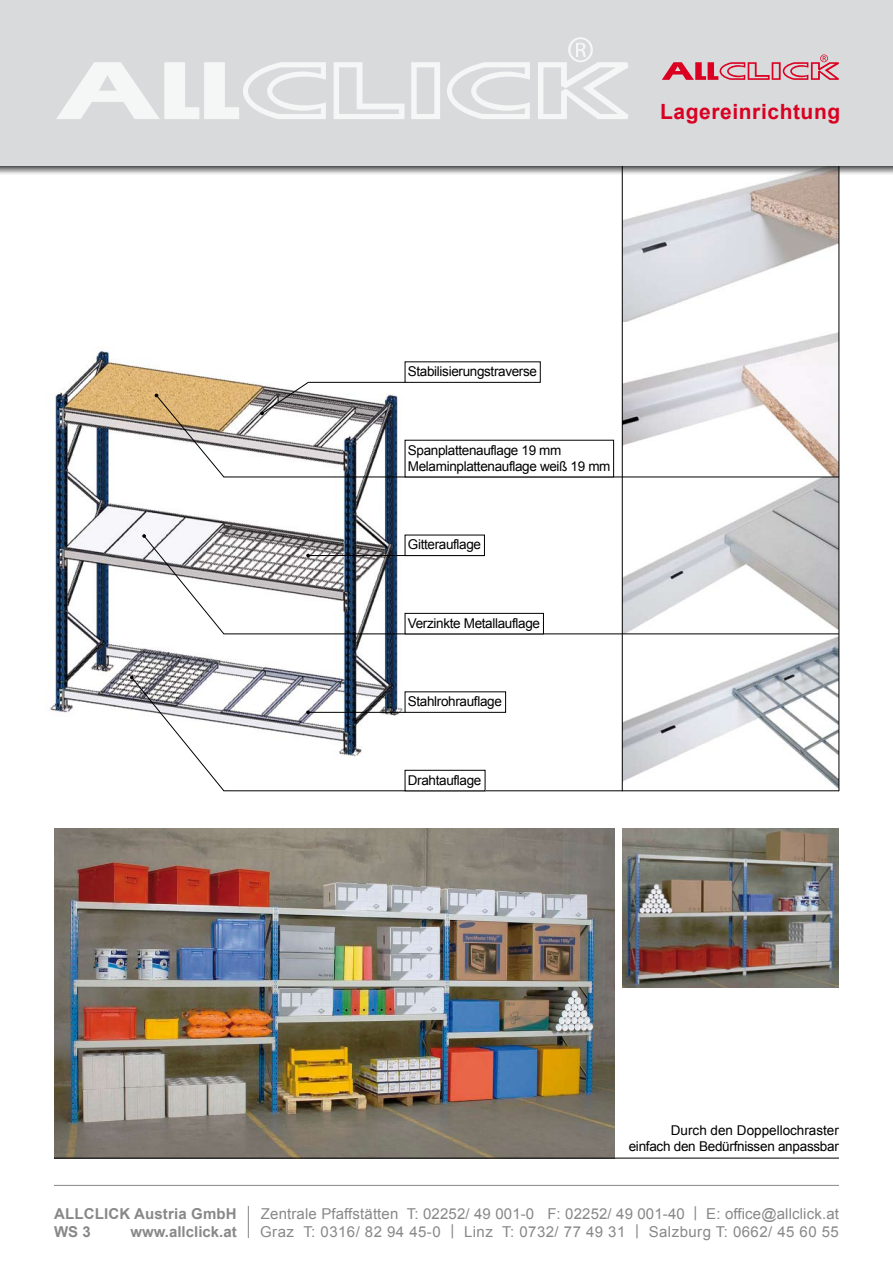
<style>
.page{position:relative;width:893px;height:1263px;background:#fff}
.page>*{position:absolute;margin:0;border:0;box-sizing:border-box;transform-origin:0 0}
.t1{font:700 21px "Arial";letter-spacing:.025em;color:#d90022}
.t2{font:15px/18px "Arial";letter-spacing:.01em;color:#888889}
.t3{font:700 15px/18px "Arial";letter-spacing:.01em;color:#888889}
.t4{font:13.5px/16.2px "Arial";letter-spacing:-.025em;color:#000}
</style>
<div class="page">
<img style="left:623px;top:332px;width:215px;height:457px">
<img style="left:623px;top:174px;width:215px;height:148px">
<img style="left:50px;top:350px;width:388px;height:407px">
<hr style="left:224px;top:477px;width:615px;height:1px;background:#000">
<hr style="left:224px;top:633px;width:615px;height:1px;background:#000">
<hr style="left:224px;top:790px;width:615px;height:1px;background:#000">
<div style="left:405px;top:440px;width:209px;height:37px;background:#fff"></div>
<div style="left:405px;top:613px;width:138px;height:21px;background:#fff"></div>
<div style="left:405px;top:613px;width:139px;height:21px;border:1px solid #000"></div>
<div style="left:405px;top:770px;width:80px;height:21px;border:1px solid #000"></div>
<hr style="left:308px;top:555px;width:176px;height:1px;background:#000">
<div style="left:405px;top:535px;width:79px;height:20px;background:#fff"></div>
<div style="left:405px;top:535px;width:80px;height:21px;border:1px solid #000"></div>
<hr style="left:308px;top:712px;width:197px;height:1px;background:#000">
<div style="left:405px;top:692px;width:101px;height:20px;background:#fff"></div>
<div style="left:405px;top:691px;width:101px;height:22px;border:1px solid #000"></div>
<hr style="left:308px;top:382px;width:232px;height:1px;background:#000">
<div style="left:405px;top:362px;width:135px;height:20px;background:#fff"></div>
<div style="left:405px;top:361px;width:136px;height:22px;border:1px solid #000"></div>
<svg style="left:155px;top:394px;width:70px;height:84px"></svg>
<svg style="left:260px;top:381px;width:49px;height:34px"></svg>
<svg style="left:142px;top:534px;width:83px;height:101px"></svg>
<svg style="left:130px;top:676px;width:95px;height:116px"></svg>
<svg style="left:306px;top:710px;width:4px;height:4px"></svg>
<img style="left:54px;top:828px;width:560px;height:330px">
<img style="left:622px;top:828px;width:217px;height:160px">
<hr style="left:54px;top:1158px;width:785px;height:1px;background:#000">
<hr style="left:838px;top:164px;width:1px;height:627px;background:#000">
<hr style="left:622px;top:164px;width:1px;height:627px;background:#000">
<img style="left:0;top:166px;width:893px;height:8px">
<div style="left:0;top:0;width:893px;height:166px;background:#d9dadb"></div>
<svg style="left:411px;top:62px;width:29px;height:57px"></svg>
<svg style="left:334px;top:62px;width:70px;height:57px"></svg>
<svg style="left:538px;top:37px;width:91px;height:82px"></svg>
<svg style="left:447px;top:62px;width:83px;height:57px"></svg>
<svg style="left:56px;top:62px;width:270px;height:57px"></svg>
<svg style="left:662px;top:54px;width:177px;height:26px"></svg>
<hr style="left:248px;top:1206px;width:1px;height:32px;background:#888889">
<hr style="left:54px;top:1185px;width:785px;height:1px;background:#888889">
<h1 class="t1" style="left:660px;top:98px;width:182px">Lagereinrichtung</h1>
<p class="t4" style="left:408px;top:363px;width:131px">Stabilisierungstraverse</p>
<p class="t4" style="left:408px;top:442px;width:204px">Spanplattenauflage 19 mm<br>Melaminplattenauflage weiß 19 mm</p>
<p class="t4" style="left:408px;top:537px;width:75px">Gitterauflage</p>
<p class="t4" style="left:408px;top:615px;width:134px">Verzinkte Metallauflage</p>
<p class="t4" style="left:408px;top:693px;width:95px">Stahlrohrauflage</p>
<p class="t4" style="left:408px;top:772px;width:75px">Drahtauflage</p>
<p class="t3" style="left:54px;top:1205px;width:184px">ALLCLICK Austria GmbH<br>WS 3</p>
<p class="t3" style="left:131px;top:1223px;width:108px">www.allclick.at</p>
<p class="t4" style="left:629px;top:1122px;width:212px;text-align:right">Durch den Doppellochraster einfach den Bedürfnissen anpassbar</p>
<p class="t2" style="left:260px;top:1205px;width:580px">Zentrale Pfaffstätten T: 02252/ 49 001-0 F: 02252/ 49 001-40 | E: office@allclick.at<br>Graz T: 0316/ 82 94 45-0 | Linz T: 0732/ 77 49 31 | Salzburg T: 0662/ 45 60 55</p>
</div>
